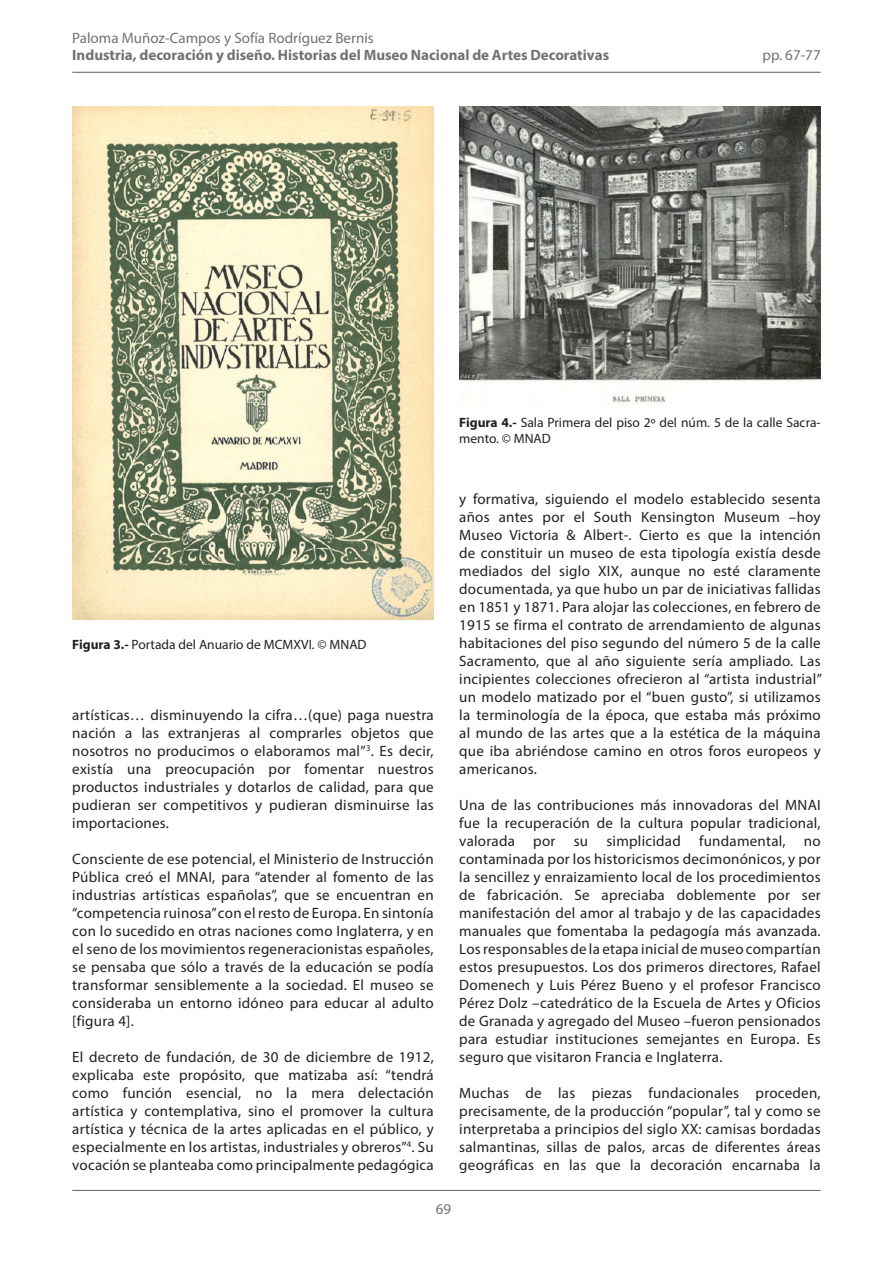
<style>
.page{position:relative;width:893px;height:1263px;background:#fff}
.page>*{position:absolute;margin:0;border:0;box-sizing:border-box;transform-origin:0 0}
.Tipo_de_texto{font:15px/18px "Myriad Pro";letter-spacing:.015em;color:#231f20;text-align:justify}
.t1{font:700 15px "Myriad Pro";color:#717275}
.Nombre_del_autor{font:15px "Myriad Pro";color:#717275}
.Pies_de_foto{font:13.5px/16.5px "Myriad Pro";color:#231f20}
.s1{font-weight:700}
</style>
<div class="page">
<hr style="left:72px;top:72px;width:749px;height:1px;background:#717275">
<hr style="left:72px;top:1190px;width:749px;height:1px;background:#717275">
<img style="left:72px;top:106px;width:362px;height:513px">
<img style="left:459px;top:106px;width:362px;height:299px">
<p class="Nombre_del_autor" style="left:72px;top:29px;width:303px">Paloma Muñoz-Campos y Sofía Rodríguez Bernis</p>
<p class="t1" style="left:72px;top:45px;width:538px">Industria, decoración y diseño. Historias del Museo Nacional de Artes Decorativas</p>
<p class="Nombre_del_autor" style="left:763px;top:45px;width:60px">pp. 67-77</p>
<p class="Pies_de_foto" style="left:459px;top:414px;width:363px"><span class="s1">Figura 4.-</span> Sala Primera del piso 2º del núm. 5 de la calle Sacra&shy;mento. © MNAD</p>
<p class="Pies_de_foto" style="left:72px;top:636px;width:296px"><span class="s1">Figura 3.-</span> Portada del Anuario de MCMXVI. © MNAD</p>
<p class="Tipo_de_texto" style="left:72px;top:706px;width:363px">artísticas… disminuyendo la cifra…(que) paga nuestra nación a las extranjeras al comprarles objetos que nosotros no producimos o elaboramos mal”<sup>3</sup>. Es decir, existía una preocupación por fomentar nuestros productos industriales y dotarlos de calidad, para que pudieran ser competitivos y pudieran disminuirse las importaciones.</p>
<p class="Tipo_de_texto" style="left:72px;top:850px;width:363px">Consciente de ese potencial, el Ministerio de Instrucción Pública creó el MNAI, para “atender al fomento de las industrias artísticas españolas”, que se encuentran en “competencia ruinosa” con el resto de Europa. En sintonía con lo sucedido en otras naciones como Inglaterra, y en el seno de los movimientos regeneracionistas españoles, se pensaba que sólo a través de la educación se podía transformar sensiblemente a la sociedad. El museo se consideraba un entorno idóneo para educar al adulto [figura 4].</p>
<p class="Tipo_de_texto" style="left:72px;top:1048px;width:363px">El decreto de fundación, de 30 de diciembre de 1912, explicaba este propósito, que matizaba así: “tendrá como función esencial, no la mera delectación artística y contemplativa, sino el promover la cultura artística y técnica de la artes aplicadas en el público, y especialmente en los artistas, industriales y obreros”<sup>4</sup>. Su vocación se planteaba como principalmente pedagógica</p>
<p class="Tipo_de_texto" style="left:459px;top:490px;width:364px">y formativa, siguiendo el modelo establecido sesenta años antes por el South Kensington Museum –hoy Museo Victoria &amp; Albert-. Cierto es que la intención de constituir un museo de esta tipología existía desde mediados del siglo XIX, aunque no esté claramente documentada, ya que hubo un par de iniciativas fallidas en 1851 y 1871. Para alojar las colecciones, en febrero de 1915 se firma el contrato de arrendamiento de algunas habitaciones del piso segundo del número 5 de la calle Sacramento, que al año siguiente sería ampliado. Las incipientes colecciones ofrecieron al “artista industrial” un modelo matizado por el “buen gusto”, si utilizamos la terminología de la época, que estaba más próximo al mundo de las artes que a la estética de la máquina que iba abriéndose camino en otros foros europeos y americanos.</p>
<p class="Tipo_de_texto" style="left:459px;top:796px;width:363px">Una de las contribuciones más innovadoras del MNAI fue la recuperación de la cultura popular tradicional, valorada por su simplicidad fundamental, no contaminada por los historicismos decimonónicos, y por la sencillez y enraizamiento local de los procedimientos de fabricación. Se apreciaba doblemente por ser manifestación del amor al trabajo y de las capacidades manuales que fomentaba la pedagogía más avanzada.<br>Los responsables de la etapa inicial de museo compartían estos presupuestos. Los dos primeros directores, Rafael Domenech y Luis Pérez Bueno y el profesor Francisco Pérez Dolz –catedrático de la Escuela de Artes y Oficios de Granada y agregado del Museo –fueron pensionados para estudiar instituciones semejantes en Europa. Es seguro que visitaron Francia e Inglaterra.</p>
<p class="Tipo_de_texto" style="left:459px;top:1084px;width:363px">Muchas de las piezas fundacionales proceden, precisamente, de la producción “popular”, tal y como se interpretaba a principios del siglo XX: camisas bordadas salmantinas, sillas de palos, arcas de diferentes áreas geográficas en las que la decoración encarnaba la</p>
<p class="Nombre_del_autor" style="left:436px;top:1200px;width:17px">69</p>
</div>
